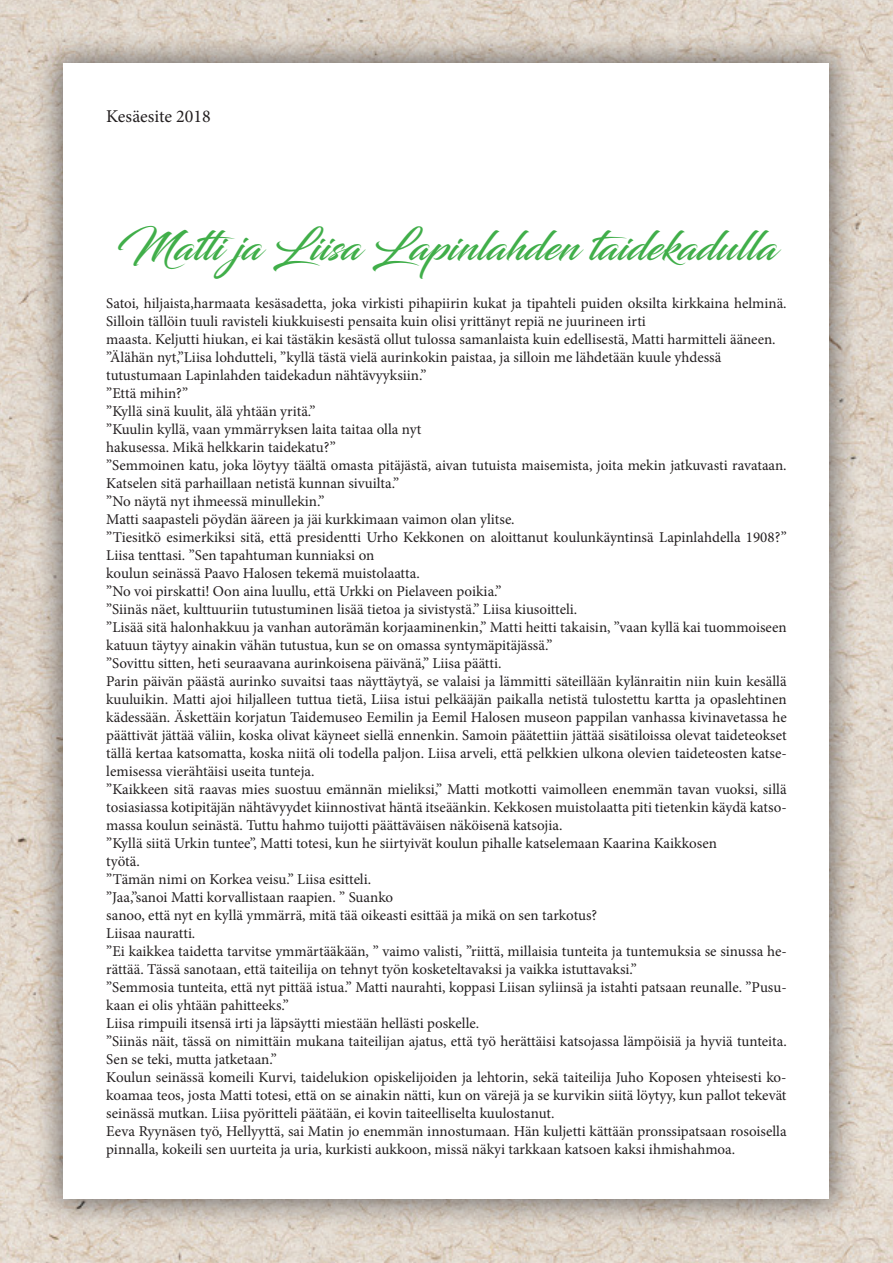
<style>
.page{position:relative;width:893px;height:1263px;background:#fff}
.page>*{position:absolute;margin:0;border:0;box-sizing:border-box;transform-origin:0 0}
.t1{font:40.5px "Blacksword";letter-spacing:.01em;color:#40ae49}
.t2{font:18px "Minion Pro";color:#231f20}
.t3{font:15px/18px "Minion Pro";color:#231f20}
</style>
<div class="page">
<img style="left:0;top:0;width:893px;height:1263px">
<div style="left:31px;top:31px;width:831px;height:1201px;background:#231f20;opacity:.56"></div>
<div style="left:64px;top:64px;width:765px;height:1135px;background:#fff"></div>
<p class="t2" style="left:106px;top:104px;width:106px">Kesäesite 2018</p>
<h1 class="t1" style="left:116px;top:222px;width:662px">Matti ja Liisa Lapinlahden taidekadulla</h1>
<p class="t3" style="left:106px;top:294px;width:682px">Satoi, hiljaista,harmaata kesäsadetta, joka virkisti pihapiirin kukat ja tipahteli puiden oksilta kirkkaina helminä.<br>Silloin tällöin tuuli ravisteli kiukkuisesti pensaita kuin olisi yrittänyt repiä ne juurineen irti<br>maasta. Keljutti hiukan, ei kai tästäkin kesästä ollut tulossa samanlaista kuin edellisestä, Matti harmitteli ääneen. ”Älähän nyt,”Liisa lohdutteli, ”kyllä tästä vielä aurinkokin paistaa, ja silloin me lähdetään kuule yhdessä tutustumaan Lapinlahden taidekadun nähtävyyksiin.”<br>”Että mihin?”<br>”Kyllä sinä kuulit, älä yhtään yritä.”<br>”Kuulin kyllä, vaan ymmärryksen laita taitaa olla nyt<br>hakusessa. Mikä helkkarin taidekatu?”<br>”Semmoinen katu, joka löytyy täältä omasta pitäjästä, aivan tutuista maisemista, joita mekin jatkuvasti ravataan.<br>Katselen sitä parhaillaan netistä kunnan sivuilta.”<br>”No näytä nyt ihmeessä minullekin.”<br>Matti saapasteli pöydän ääreen ja jäi kurkkimaan vaimon olan ylitse.<br>”Tiesitkö esimerkiksi sitä, että presidentti Urho Kekkonen on aloittanut koulunkäyntinsä Lapinlahdella 1908?” Liisa tenttasi. ”Sen tapahtuman kunniaksi on<br>koulun seinässä Paavo Halosen tekemä muistolaatta.<br>”No voi pirskatti! Oon aina luullu, että Urkki on Pielaveen poikia.”<br>”Siinäs näet, kulttuuriin tutustuminen lisää tietoa ja sivistystä.” Liisa kiusoitteli.<br>”Lisää sitä halonhakkuu ja vanhan autorämän korjaaminenkin,” Matti heitti takaisin, ”vaan kyllä kai tuommoiseen katuun täytyy ainakin vähän tutustua, kun se on omassa syntymäpitäjässä.”<br>”Sovittu sitten, heti seuraavana aurinkoisena päivänä,” Liisa päätti.<br>Parin päivän päästä aurinko suvaitsi taas näyttäytyä, se valaisi ja lämmitti säteillään kylänraitin niin kuin kesällä kuuluikin. Matti ajoi hiljalleen tuttua tietä, Liisa istui pelkääjän paikalla netistä tulostettu kartta ja opaslehtinen kädessään. Äskettäin korjatun Taidemuseo Eemilin ja Eemil Halosen museon pappilan vanhassa kivinavetassa he päättivät jättää väliin, koska olivat käyneet siellä ennenkin. Samoin päätettiin jättää sisätiloissa olevat taideteokset tällä kertaa katsomatta, koska niitä oli todella paljon. Liisa arveli, että pelkkien ulkona olevien taideteosten katse&shy;lemisessa vierähtäisi useita tunteja.<br>”Kaikkeen sitä raavas mies suostuu emännän mieliksi,” Matti motkotti vaimolleen enemmän tavan vuoksi, sillä tosiasiassa kotipitäjän nähtävyydet kiinnostivat häntä itseäänkin. Kekkosen muistolaatta piti tietenkin käydä katso&shy;massa koulun seinästä. Tuttu hahmo tuijotti päättäväisen näköisenä katsojia.<br>”Kyllä siitä Urkin tuntee”, Matti totesi, kun he siirtyivät koulun pihalle katselemaan Kaarina Kaikkosen<br>työtä.<br>”Tämän nimi on Korkea veisu.” Liisa esitteli.<br>”Jaa,”sanoi Matti korvallistaan raapien. ” Suanko<br>sanoo, että nyt en kyllä ymmärrä, mitä tää oikeasti esittää ja mikä on sen tarkotus?<br>Liisaa nauratti.<br>”Ei kaikkea taidetta tarvitse ymmärtääkään, ” vaimo valisti, ”riittä, millaisia tunteita ja tuntemuksia se sinussa he&shy;rättää. Tässä sanotaan, että taiteilija on tehnyt työn kosketeltavaksi ja vaikka istuttavaksi.”<br>”Semmosia tunteita, että nyt pittää istua.” Matti naurahti, koppasi Liisan syliinsä ja istahti patsaan reunalle. ”Pusu&shy;kaan ei olis yhtään pahitteeks.”<br>Liisa rimpuili itsensä irti ja läpsäytti miestään hellästi poskelle.<br>”Siinäs näit, tässä on nimittäin mukana taiteilijan ajatus, että työ herättäisi katsojassa lämpöisiä ja hyviä tunteita.<br>Sen se teki, mutta jatketaan.”<br>Koulun seinässä komeili Kurvi, taidelukion opiskelijoiden ja lehtorin, sekä taiteilija Juho Koposen yhteisesti ko&shy;koamaa teos, josta Matti totesi, että on se ainakin nätti, kun on värejä ja se kurvikin siitä löytyy, kun pallot tekevät seinässä mutkan. Liisa pyöritteli päätään, ei kovin taiteelliselta kuulostanut.<br>Eeva Ryynäsen työ, Hellyyttä, sai Matin jo enemmän innostumaan. Hän kuljetti kättään pronssipatsaan rosoisella pinnalla, kokeili sen uurteita ja uria, kurkisti aukkoon, missä näkyi tarkkaan katsoen kaksi ihmishahmoa.</p>
</div>
